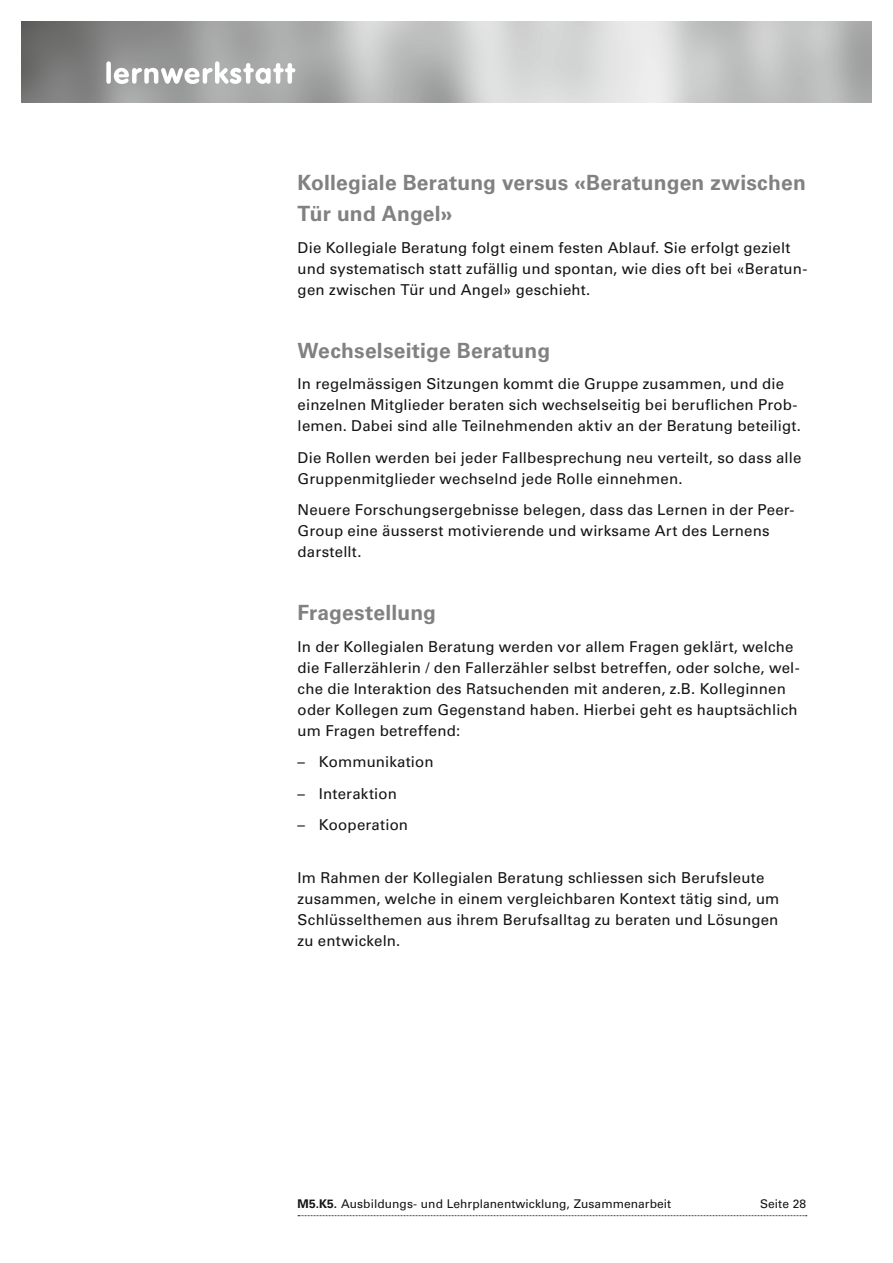
<style>
.page{position:relative;width:893px;height:1263px;background:#fff}
.page>*{position:absolute;margin:0;border:0;box-sizing:border-box;transform-origin:0 0}
.t1{font:700 21px/31.5px "Univers";letter-spacing:.01em;color:#818181}
.t2{font:15px/21px "Univers";letter-spacing:.015em;color:#131413}
.t3{font:12px "Univers";letter-spacing:.005em;color:#131413}
.s1{font-weight:700}
</style>
<div class="page">
<svg style="left:298px;top:1215px;width:509px;height:1px"></svg>
<img style="left:21px;top:21px;width:851px;height:81px">
<svg style="left:106px;top:61px;width:189px;height:23px"></svg>
<h1 class="t1" style="left:298px;top:167px;width:510px">Kollegiale Beratung versus «Beratungen zwischen<br>Tür und Angel»</h1>
<p class="t2" style="left:298px;top:237px;width:511px">Die Kollegiale Beratung folgt einem festen Ablauf. Sie erfolgt gezielt und systematisch statt zufällig und spontan, wie dies oft bei «Beratun&shy;gen zwischen Tür und Angel» geschieht.</p>
<h1 class="t1" style="left:298px;top:335px;width:254px">Wechselseitige Beratung</h1>
<p class="t2" style="left:298px;top:373px;width:505px">In regelmässigen Sitzungen kommt die Gruppe zusammen, und die einzelnen Mitglieder beraten sich wechselseitig bei beruflichen Prob&shy;lemen. Dabei sind alle Teilnehmenden aktiv an der Beratung beteiligt.</p>
<p class="t2" style="left:298px;top:447px;width:505px">Die Rollen werden bei jeder Fallbesprechung neu verteilt, so dass alle<br>Gruppenmitglieder wechselnd jede Rolle einnehmen.</p>
<p class="t2" style="left:298px;top:499px;width:498px">Neuere Forschungsergebnisse belegen, dass das Lernen in der Peer-<br>Group eine äusserst motivierende und wirksame Art des Lernens darstellt.</p>
<h1 class="t1" style="left:298px;top:597px;width:140px">Fragestellung</h1>
<p class="t2" style="left:298px;top:636px;width:503px">In der Kollegialen Beratung werden vor allem Fragen geklärt, welche die Fallerzählerin / den Fallerzähler selbst betreffen, oder solche, wel&shy;che die Interaktion des Ratsuchenden mit anderen, z.B. Kolleginnen oder Kollegen zum Gegenstand haben. Hierbei geht es hauptsächlich um Fragen betreffend:</p>
<p class="t2" style="left:298px;top:751px;width:137px">– Kommunikation</p>
<p class="t2" style="left:298px;top:783px;width:101px">– Interaktion</p>
<p class="t2" style="left:298px;top:814px;width:112px">– Kooperation</p>
<p class="t2" style="left:298px;top:867px;width:483px">Im Rahmen der Kollegialen Beratung schliessen sich Berufsleute zusammen, welche in einem vergleichbaren Kontext tätig sind, um Schlüsselthemen aus ihrem Berufsalltag zu beraten und Lösungen zu entwickeln.</p>
<p class="t3" style="left:298px;top:1197px;width:375px"><span class="s1">M5.K5.</span> Ausbildungs- und Lehrplanentwicklung, Zusammenarbeit</p>
<p class="t3" style="left:760px;top:1197px;width:48px">Seite 28</p>
</div>
